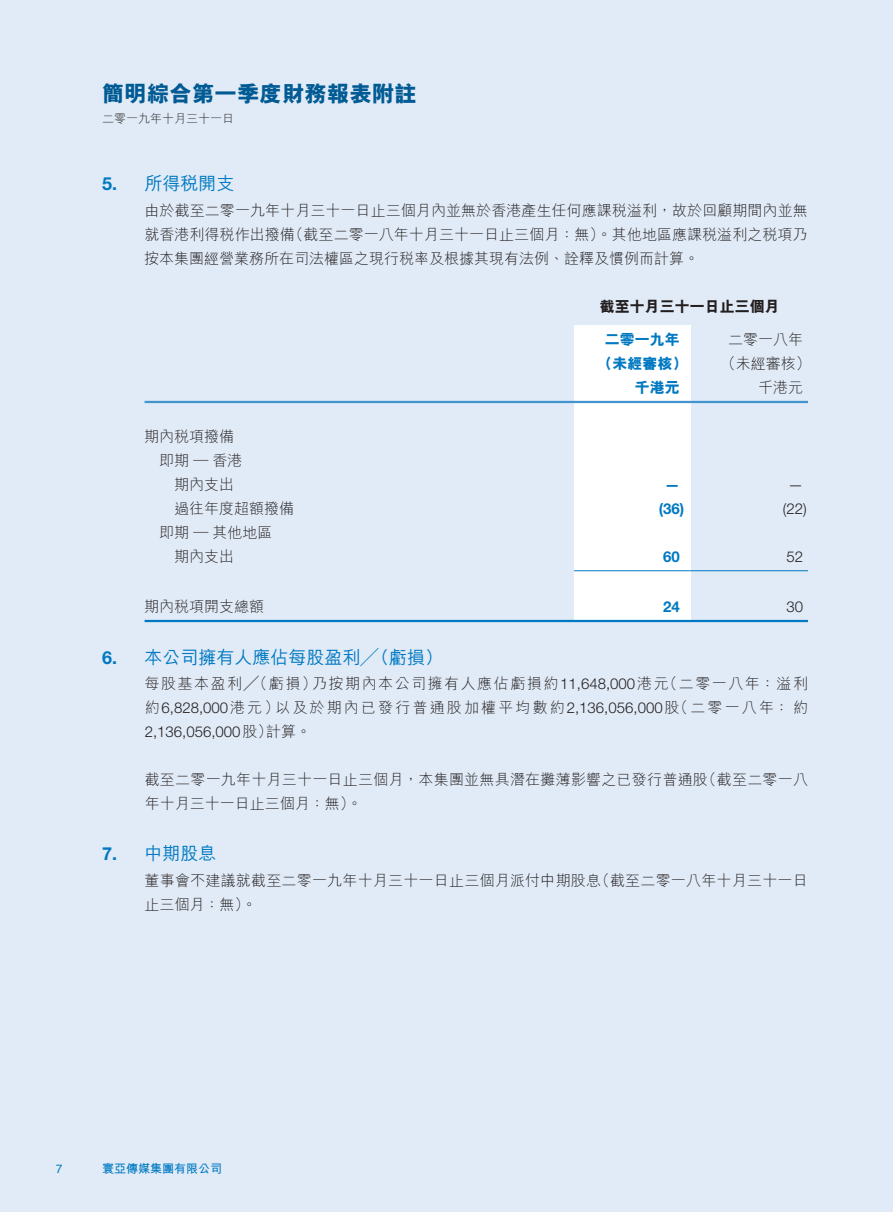
<style>
.page{position:relative;width:893px;height:1212px;background:#fff}
.page>*{position:absolute;margin:0;border:0;box-sizing:border-box;transform-origin:0 0}
.t1{font:800 22.5px "M Hei HK";color:#005a93}
.t2{font:500 18px "M Hei HK";color:#0079c2}
.t3{font:700 18px "Helvetica Neue LT Std";color:#0079c2}
.t4{font:300 15px/24px "M Hei HK";letter-spacing:.005em;color:#231f20}
.t5{font:300 15px/24px "M Hei HK";letter-spacing:.145em;color:#231f20}
.t6{font:300 15px "Helvetica Neue LT Std";color:#231f20}
.t7{font:300 15px "M Hei HK";letter-spacing:.1em;color:#231f20}
.t8{font:800 15px "M Hei HK";color:#0079c2}
.t9{font:800 15px "M Hei HK";color:#231f20}
.t10{font:700 15px "Helvetica Neue LT Std";color:#0079c2}
.t11{font:300 12px "M Hei HK";color:#231f20}
.t12{font:700 12px "M Hei HK";color:#0079c2}
.t13{font:12px "Helvetica";color:#0079c2}
.s1{font-family:"Helvetica Neue LT Std"}
.s2{font-family:"M Hei HK"}
</style>
<div class="page">
<div style="left:0;top:0;width:892px;height:1212px;background:#e1ebf7"></div>
<div style="left:574px;top:325px;width:117px;height:296px;background:#fff"></div>
<hr style="left:145px;top:401px;width:663px;height:2px;background:#4393cf">
<hr style="left:574px;top:570px;width:234px;height:1px;background:#0079c2">
<hr style="left:145px;top:620px;width:663px;height:2px;background:#0079c2">
<h1 class="t1" style="left:102px;top:83px;width:316px">簡明綜合第一季度財務報表附註</h1>
<p class="t11" style="left:102px;top:112px;width:133px">二零一九年十月三十一日</p>
<p class="t3" style="left:102px;top:173px;width:17px">5.</p>
<p class="t3" style="left:102px;top:646px;width:17px">6.</p>
<p class="t3" style="left:102px;top:842px;width:17px">7.</p>
<p class="t2" style="left:145px;top:171px;width:91px">所得稅開支</p>
<p class="t4" style="left:145px;top:198px;width:665px;text-align:right">由於截至二零一九年十月三十一日止三個月內並無於香港產生任何應課稅溢利，故於回顧期間內並無（截至二零一八年十月三十一日止三個月：無）。其他地區應課稅溢利之稅項乃</p>
<p class="t4" style="left:144px;top:222px;width:557px">就香港利得稅作出撥備<br>按本集團經營業務所在司法權區之現行稅率及根據其現有法例、詮釋及慣例而計算。</p>
<p class="t9" style="left:600px;top:299px;width:181px">截至十月三十一日止三個月</p>
<p class="t4" style="left:728px;top:327px;width:77px">二零一八年</p>
<p class="t8" style="left:605px;top:331px;width:76px">二零一九年</p>
<p class="t4" style="left:159px;top:424px;width:85px;text-indent:-15px">期內稅項撥備即期 — 香港</p>
<p class="t4" style="left:174px;top:472px;width:61px">期內支出</p>
<p class="t4" style="left:159px;top:496px;width:136px;text-indent:15px">過往年度超額撥備即期 — 其他地區</p>
<p class="t4" style="left:174px;top:544px;width:61px">期內支出</p>
<p class="t4" style="left:144px;top:594px;width:121px">期內稅項開支總額</p>
<p class="t2" style="left:145px;top:644px;width:300px">本公司擁有人應佔每股盈利╱（虧損(</p>
<p class="t8" style="left:597px;top:355px;width:91px">（未經審核）</p>
<p class="t4" style="left:721px;top:351px;width:92px">（未經審核(</p>
<p class="t8" style="left:635px;top:379px;width:46px">千港元</p>
<p class="t4" style="left:758px;top:375px;width:47px">千港元</p>
<p class="t10" style="left:665px;top:475px;width:16px">—</p>
<p class="t6" style="left:788px;top:475px;width:16px">—</p>
<p class="t10" style="left:659px;top:499px;width:27px">)36(</p>
<p class="t6" style="left:783px;top:499px;width:25px">)22(</p>
<p class="t10" style="left:663px;top:547px;width:18px">60</p>
<p class="t6" style="left:787px;top:547px;width:18px">52</p>
<p class="t10" style="left:663px;top:597px;width:18px">24</p>
<p class="t6" style="left:787px;top:597px;width:18px">30</p>
<p class="t5" style="left:275px;top:672px;width:534px;text-indent:-131px">每股基本盈利╱（虧損）<br>以及於期內已發行普通股加權平均數約<span class="s1">2,136,056,000</span> （股 二零一八年：約</p>
<p class="t7" style="left:312px;top:676px;width:358px">乃按期內本公司擁有人應佔虧損約<span class="s1">11,648,000</span>港元</p>
<p class="t4" style="left:662px;top:672px;width:147px">（二零一八年：溢利</p>
<p class="t6" style="left:145px;top:699px;width:136px"><span class="s2">約</span>6,828,000<span class="s2">港元）</span></p>
<p class="t4" style="left:266px;top:720px;width:46px">計算。</p>
<p class="t6" style="left:145px;top:723px;width:129px">2,136,056,000<span class="s2">股）</span></p>
<p class="t4" style="left:702px;top:768px;width:108px">（截至二零一八</p>
<p class="t4" style="left:145px;top:768px;width:565px">截至二零一九年十月三十一日止三個月，本集團並無具潛在攤薄影響之已發行普通股年十月三十一日止三個月：無。(</p>
<p class="t2" style="left:145px;top:840px;width:73px">中期股息</p>
<p class="t4" style="left:144px;top:868px;width:458px">董事會不建議就截至二零一九年十月三十一日止三個月派付中期股息止三個月：無。(</p>
<p class="t4" style="left:595px;top:868px;width:214px">（截至二零一八年十月三十一日</p>
<p class="t13" style="left:56px;top:1159px;width:8px">7</p>
<p class="t12" style="left:102px;top:1160px;width:121px">寰亞傳媒集團有限公司</p>
</div>
